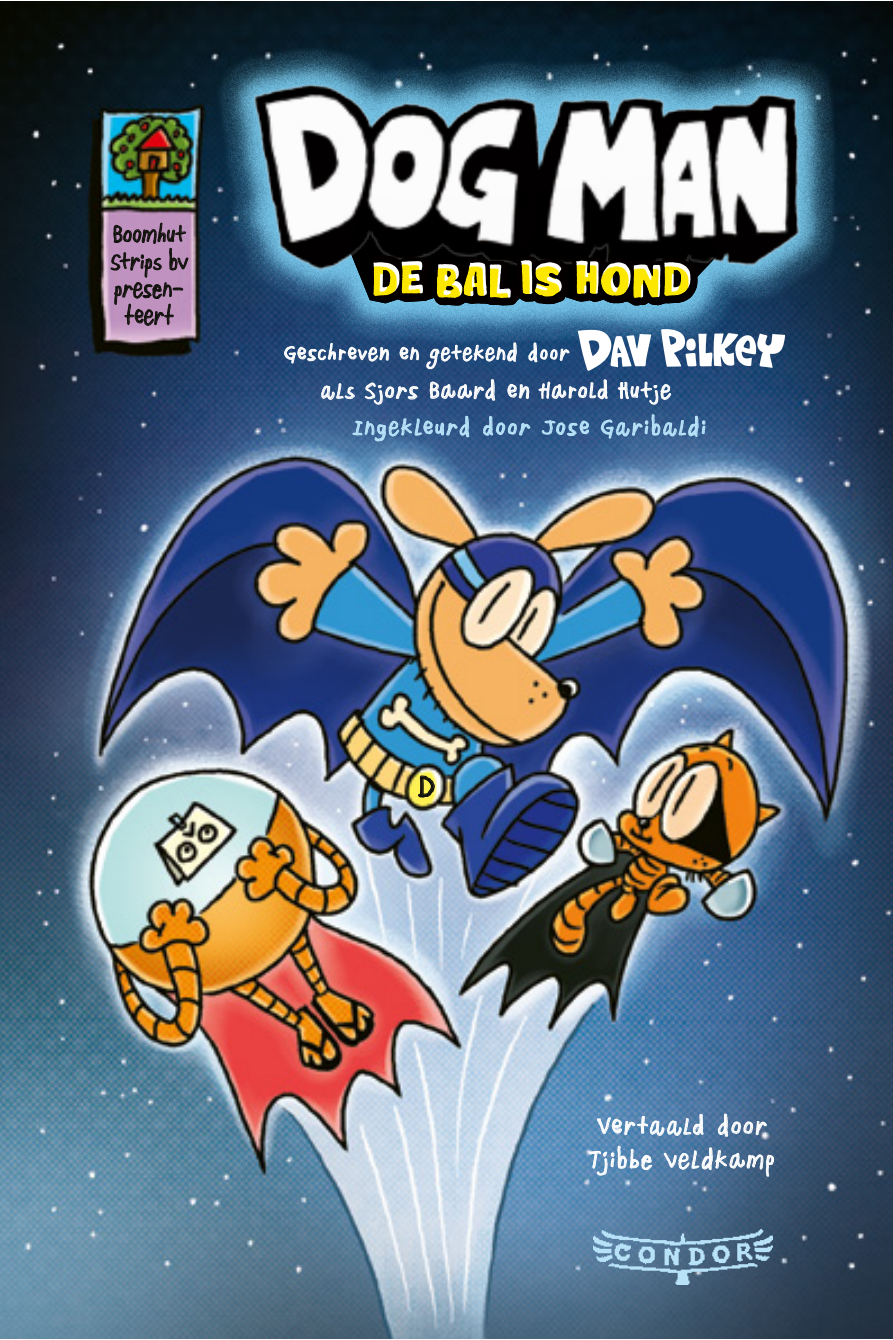
<style>
.page{position:relative;width:893px;height:1340px;background:#fff}
.page>*{position:absolute;margin:0;border:0;box-sizing:border-box;transform-origin:0 0}
.t1{font:48.6px "Wolby Block Fill";color:#fce700;scale:1.1 1}
.t2{font:42.52px "Pilky 2018";color:#12120d}
.t3{font:29.25px/33.8px "Pilky 2018";color:#fff}
.t4{font:28.8px/27.2px "Pilky";letter-spacing:-.045em;color:#12120d;text-align:center;scale:.9 1}
.t5{font:27px/36.4px "Pilky 2018";letter-spacing:.005em;color:#b7e2f8}
.t6{font:24.75px "Pilky 2018";letter-spacing:.005em;color:#fff}
.s1{color:#fff}
</style>
<div class="page">
<img style="left:1px;top:1px;width:891px;height:1337px">
<img style="left:594px;top:1228px;width:178px;height:56px">
<svg style="left:588px;top:1113px;width:186px;height:63px;background:#688db0"></svg>
<svg style="left:216px;top:46px;width:621px;height:299px;background:#14324f"></svg>
<img style="left:237px;top:52px;width:585px;height:251px">
<svg style="left:350px;top:174px;width:368px;height:70px"></svg>
<svg style="left:364px;top:89px;width:339px;height:390px"></svg>
<svg style="left:347px;top:244px;width:402px;height:72px;background:#2e3f4a"></svg>
<svg style="left:418px;top:750px;width:17px;height:48px"></svg>
<svg style="left:111px;top:223px;width:77px;height:105px;background:#9f7a9e"></svg>
<svg style="left:284px;top:329px;width:501px;height:120px;background:#486a94"></svg>
<p class="t4" style="left:110px;top:220px;width:89px">Boomhut<br>Strips bv presen&shy;teert</p>
<h1 class="t1" style="left:371px;top:247px;width:293px">DE BAL I S HOND</h1>
<p class="t6" style="left:284px;top:336px;width:288px">Geschreven en getekend door</p>
<p class="t5" style="left:352px;top:372px;width:356px;text-indent:-32px"><span class="s1">als Sjors Baard en Harold Hutje<br></span>Ingekleurd door Jose Garibaldi</p>
<p class="t2" style="left:418px;top:759px;width:20px">D</p>
<p class="t3" style="left:589px;top:1108px;width:188px">Vertaald door<br>Tjibbe Veldkamp</p>
</div>
